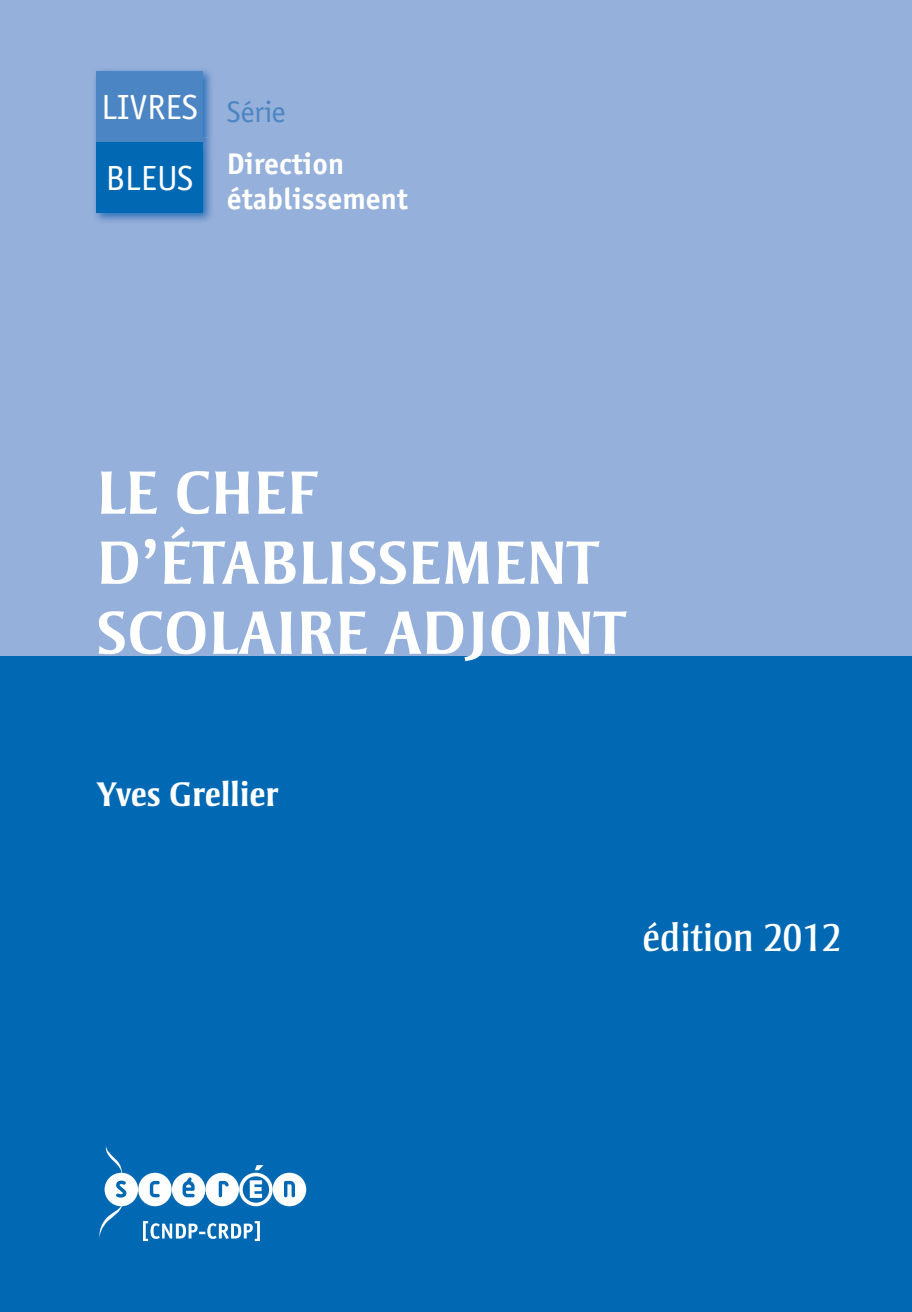
<style>
.page{position:relative;width:912px;height:1312px;background:#fff}
.page>*{position:absolute;margin:0;border:0;box-sizing:border-box;transform-origin:0 0}
.t1{font:700 62.5px/70px "Strayhorn MT Std";color:#fff}
.t2{font:40px "Strayhorn MT Std";color:#fff}
.t3{font:35px "Officina Sans Std";color:#fff}
.t4{font:700 35px "Strayhorn MT Std";color:#fff}
.t5{font:700 30px/35px "Officina Sans Std";color:#fff}
</style>
<div class="page">
<div style="left:0;top:635px;width:911px;height:676px;background:#0168b3"></div>
<div style="left:0;top:0;width:911px;height:655px;background:#95b0da"></div>
<img style="left:94px;top:153px;width:118px;height:69px">
<div style="left:96px;top:142px;width:107px;height:71px;background:#0168b3"></div>
<img style="left:94px;top:69px;width:118px;height:68px">
<img style="left:94px;top:137px;width:118px;height:16px">
<img style="left:96px;top:142px;width:107px;height:11px">
<div style="left:96px;top:71px;width:107px;height:71px;background:#4c85c3"></div>
<svg style="left:99px;top:1146px;width:207px;height:94px"></svg>
<p class="t3" style="left:101px;top:87px;width:186px">LIVRES <sub>Série</sub></p>
<p class="t5" style="left:227px;top:146px;width:183px">Direction établissement</p>
<p class="t3" style="left:106px;top:158px;width:89px">BLEUS</p>
<p class="t1" style="left:96px;top:457px;width:530px">LE CHEF<br>D’ÉTABLISSEMENT<br>SCOLAIRE ADJOINT</p>
<p class="t4" style="left:96px;top:773px;width:183px">Yves Grellier</p>
<p class="t2" style="left:642px;top:914px;width:200px">édition 2012</p>
</div>
